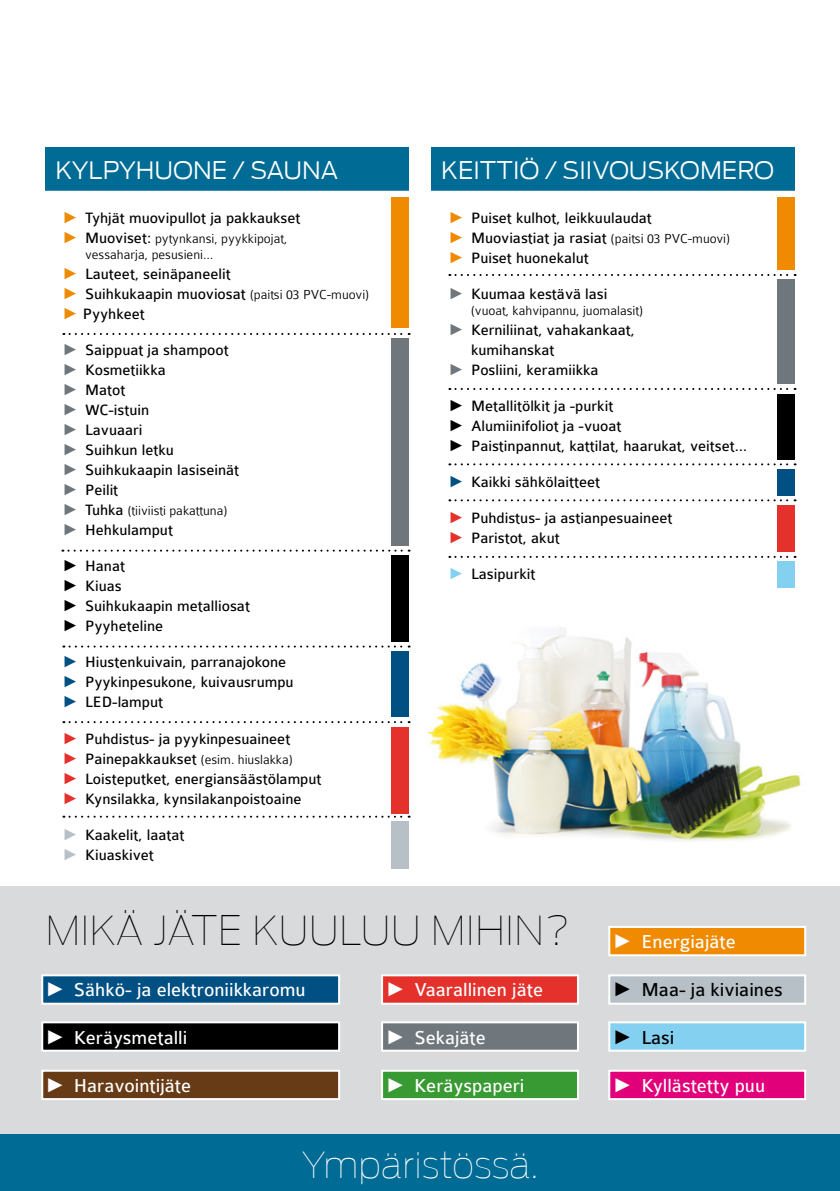
<style>
.page{position:relative;width:840px;height:1191px;background:#fff}
.page>*{position:absolute;margin:0;border:0;box-sizing:border-box;transform-origin:0 0}
.t1{font:100 40px "Antenna";color:#000}
.t2{font:100 36px "Antenna";color:#fff}
.t3{font:300 24px "Antenna";color:#fff}
.t4{font:20px "Colaborate";color:#fff}
.t5{font:20px "Colaborate";color:#000}
.t6{font:16px/20px "Colaborate";color:#000}
.t7{font:300 14px/16.8px "Colaborate";color:#000}
.s1{font-family:"Arial";color:#f08a00}
.s2{font-family:"Arial";font-weight:400;font-size:16px;color:#f08a00}
.s3{font-weight:400;font-size:16px}
.s4{font-weight:300;font-size:14px}
.s5{font-family:"Arial";color:#6f777d}
.s6{font-family:"Arial";font-weight:400;font-size:16px;color:#6f777d}
.s7{font-family:"Arial"}
.s8{font-family:"Arial";color:#005084}
.s9{font-family:"Arial";color:#e4312b}
.s10{font-family:"Arial";font-weight:400;font-size:16px;color:#e4312b}
.s11{font-family:"Arial";color:#b6c0c6}
.s12{font-family:"Arial";color:#84d0f0}
</style>
<div class="page">
<img style="left:427px;top:525px;width:374px;height:317px">
<div style="left:0;top:886px;width:839px;height:305px;background:#d9dadb"></div>
<div style="left:381px;top:1069px;width:197px;height:31px;background:#389a32;border:2px solid #fff"></div>
<div style="left:608px;top:1069px;width:197px;height:31px;background:#e2007a;border:2px solid #fff"></div>
<div style="left:608px;top:926px;width:197px;height:30px;background:#f08a00;border:2px solid #fff"></div>
<div style="left:608px;top:974px;width:197px;height:30px;background:#b6c0c6;border:2px solid #fff"></div>
<div style="left:608px;top:1021px;width:197px;height:30px;background:#84d0f0;border:2px solid #fff"></div>
<div style="left:381px;top:974px;width:197px;height:30px;background:#e4312b;border:2px solid #fff"></div>
<div style="left:381px;top:1021px;width:197px;height:30px;background:#6f777d;border:2px solid #fff"></div>
<div style="left:41px;top:974px;width:299px;height:30px;background:#005084;border:2px solid #fff"></div>
<div style="left:42px;top:1022px;width:297px;height:28px;background:#000"></div>
<div style="left:41px;top:1021px;width:299px;height:30px;border:2px solid #fff"></div>
<div style="left:41px;top:1069px;width:299px;height:31px;background:#673b15;border:2px solid #fff"></div>
<div style="left:45px;top:147px;width:363px;height:47px;background:#006c95"></div>
<div style="left:431px;top:147px;width:363px;height:46px;background:#006c95"></div>
<svg style="left:63px;top:333px;width:346px;height:2px"></svg>
<hr style="left:40px;top:191px;width:374px;height:4px;background:#fff">
<hr style="left:425px;top:191px;width:374px;height:4px;background:#fff">
<svg style="left:449px;top:274px;width:346px;height:2px"></svg>
<svg style="left:449px;top:388px;width:346px;height:2px"></svg>
<svg style="left:449px;top:463px;width:346px;height:2px"></svg>
<svg style="left:449px;top:499px;width:346px;height:2px"></svg>
<svg style="left:449px;top:556px;width:346px;height:2px"></svg>
<svg style="left:62px;top:549px;width:347px;height:2px"></svg>
<svg style="left:63px;top:645px;width:346px;height:2px"></svg>
<svg style="left:63px;top:721px;width:346px;height:2px"></svg>
<svg style="left:63px;top:815px;width:346px;height:2px"></svg>
<div style="left:777px;top:198px;width:17px;height:72px;background:#f08a00"></div>
<div style="left:391px;top:198px;width:17px;height:130px;background:#f08a00"></div>
<div style="left:391px;top:339px;width:17px;height:207px;background:#6f777d"></div>
<div style="left:391px;top:555px;width:17px;height:86px;background:#000"></div>
<div style="left:391px;top:651px;width:17px;height:66px;background:#005084"></div>
<div style="left:391px;top:727px;width:17px;height:86px;background:#e4312b"></div>
<div style="left:391px;top:821px;width:17px;height:47px;background:#b6c0c6"></div>
<div style="left:777px;top:280px;width:17px;height:104px;background:#6f777d"></div>
<div style="left:777px;top:394px;width:17px;height:65px;background:#000"></div>
<div style="left:777px;top:469px;width:17px;height:26px;background:#005084"></div>
<div style="left:777px;top:505px;width:17px;height:47px;background:#e4312b"></div>
<div style="left:777px;top:562px;width:17px;height:26px;background:#84d0f0"></div>
<div style="left:0;top:1134px;width:839px;height:57px;background:#006c95"></div>
<h3 class="t3" style="left:55px;top:156px;width:284px">KYLPYHUONE / SAUNA</h3>
<p class="t6" style="left:62px;top:208px;width:239px"><span class="s1">►</span> Tyhjät muovipullot ja pakkaukset</p>
<p class="t7" style="left:85px;top:230px;width:204px;text-indent:-23px"><span class="s2">►</span> <span class="s3">Muoviset:</span> pytynkansi, pyykkipojat, vessaharja, pesusieni…</p>
<p class="t6" style="left:62px;top:264px;width:308px"><span class="s1">►</span> Lauteet, seinäpaneelit<br><span class="s1">►</span> Suihkukaapin muoviosat <span class="s4">(paitsi 03 PVC-muovi) </span><span class="s1">►</span> Pyyhkeet</p>
<p class="t6" style="left:62px;top:340px;width:178px"><span class="s5">►</span> Saippuat ja shampoot <span class="s5">►</span> Kosmetiikka<br><span class="s5">►</span> Matot<br><span class="s5">►</span> WC-istuin<br><span class="s5">►</span> Lavuaari<br><span class="s5">►</span> Suihkun letku<br><span class="s5">►</span> Suihkukaapin lasiseinät <span class="s5">►</span> Peilit</p>
<p class="t7" style="left:62px;top:502px;width:166px"><span class="s6">►</span> <span class="s3">Tuhka</span> (tiiviisti pakattuna)</p>
<p class="t6" style="left:62px;top:520px;width:112px"><span class="s5">►</span> Hehkulamput</p>
<p class="t6" style="left:62px;top:556px;width:189px"><span class="s7">►</span> Hanat<br><span class="s7">►</span> Kiuas<br><span class="s7">►</span> Suihkukaapin metalliosat <span class="s7">►</span> Pyyheteline</p>
<p class="t6" style="left:62px;top:652px;width:232px"><span class="s8">►</span> Hiustenkuivain, parranajokone <span class="s8">►</span> Pyykinpesukone, kuivausrumpu <span class="s8">►</span> LED-lamput</p>
<p class="t6" style="left:62px;top:728px;width:229px"><span class="s9">►</span> Puhdistus- ja pyykinpesuaineet</p>
<p class="t7" style="left:62px;top:750px;width:232px"><span class="s10">►</span> <span class="s3">Painepakkaukset</span> (esim. hiuslakka)</p>
<p class="t6" style="left:62px;top:768px;width:260px"><span class="s9">►</span> Loisteputket, energiansäästölamput <span class="s9">►</span> Kynsilakka, kynsilakanpoistoaine</p>
<p class="t6" style="left:62px;top:824px;width:123px"><span class="s11">►</span> Kaakelit, laatat <span class="s11">►</span> Kiuaskivet</p>
<h3 class="t3" style="left:441px;top:156px;width:334px">KEITTIÖ / SIIVOUSKOMERO</h3>
<p class="t6" style="left:448px;top:208px;width:283px"><span class="s1">►</span> Puiset kulhot, leikkuulaudat<br><span class="s1">►</span> Muoviastiat ja rasiat <span class="s4">(paitsi 03 PVC-muovi) </span><span class="s1">►</span> Puiset huonekalut</p>
<p class="t6" style="left:448px;top:284px;width:160px"><span class="s5">►</span> Kuumaa kestävä lasi</p>
<p class="t7" style="left:471px;top:302px;width:173px">(vuoat, kahvipannu, juomalasit)</p>
<p class="t6" style="left:448px;top:320px;width:188px"><span class="s5">►</span> Kerniliinat, vahakankaat,</p>
<p class="t6" style="left:471px;top:340px;width:85px">kumihanskat</p>
<p class="t6" style="left:448px;top:360px;width:152px"><span class="s5">►</span> Posliini, keramiikka</p>
<p class="t6" style="left:448px;top:396px;width:300px"><span class="s7">►</span> Metallitölkit ja -purkit<br><span class="s7">►</span> Alumiinifoliot ja -vuoat<br><span class="s7">►</span> Paistinpannut, kattilat, haarukat, veitset…</p>
<p class="t6" style="left:448px;top:472px;width:153px"><span class="s8">►</span> Kaikki sähkölaitteet</p>
<p class="t6" style="left:448px;top:508px;width:225px"><span class="s9">►</span> Puhdistus- ja astianpesuaineet <span class="s9">►</span> Paristot, akut</p>
<p class="t6" style="left:448px;top:564px;width:89px"><span class="s12">►</span> Lasipurkit</p>
<h1 class="t1" style="left:45px;top:908px;width:526px">MIKÄ JÄTE KUULUU MIHIN?</h1>
<p class="t4" style="left:612px;top:931px;width:124px"><span class="s7">►</span> Energiajäte</p>
<p class="t4" style="left:45px;top:979px;width:261px"><span class="s7">►</span> Sähkö- ja elektroniikkaromu</p>
<p class="t4" style="left:386px;top:979px;width:158px"><span class="s7">►</span> Vaarallinen jäte</p>
<p class="t5" style="left:612px;top:979px;width:171px"><span class="s7">►</span> Maa- ja kiviaines</p>
<p class="t4" style="left:45px;top:1027px;width:143px"><span class="s7">►</span> Keräysmetalli</p>
<p class="t4" style="left:386px;top:1027px;width:101px"><span class="s7">►</span> Sekajäte</p>
<p class="t5" style="left:612px;top:1027px;width:63px"><span class="s7">►</span> Lasi</p>
<p class="t4" style="left:45px;top:1075px;width:147px"><span class="s7">►</span> Haravointijäte</p>
<p class="t4" style="left:386px;top:1075px;width:140px"><span class="s7">►</span> Keräyspaperi</p>
<p class="t4" style="left:612px;top:1075px;width:153px"><span class="s7">►</span> Kyllästetty puu</p>
<h2 class="t2" style="left:302px;top:1144px;width:238px">Ympäristössä.</h2>
</div>
